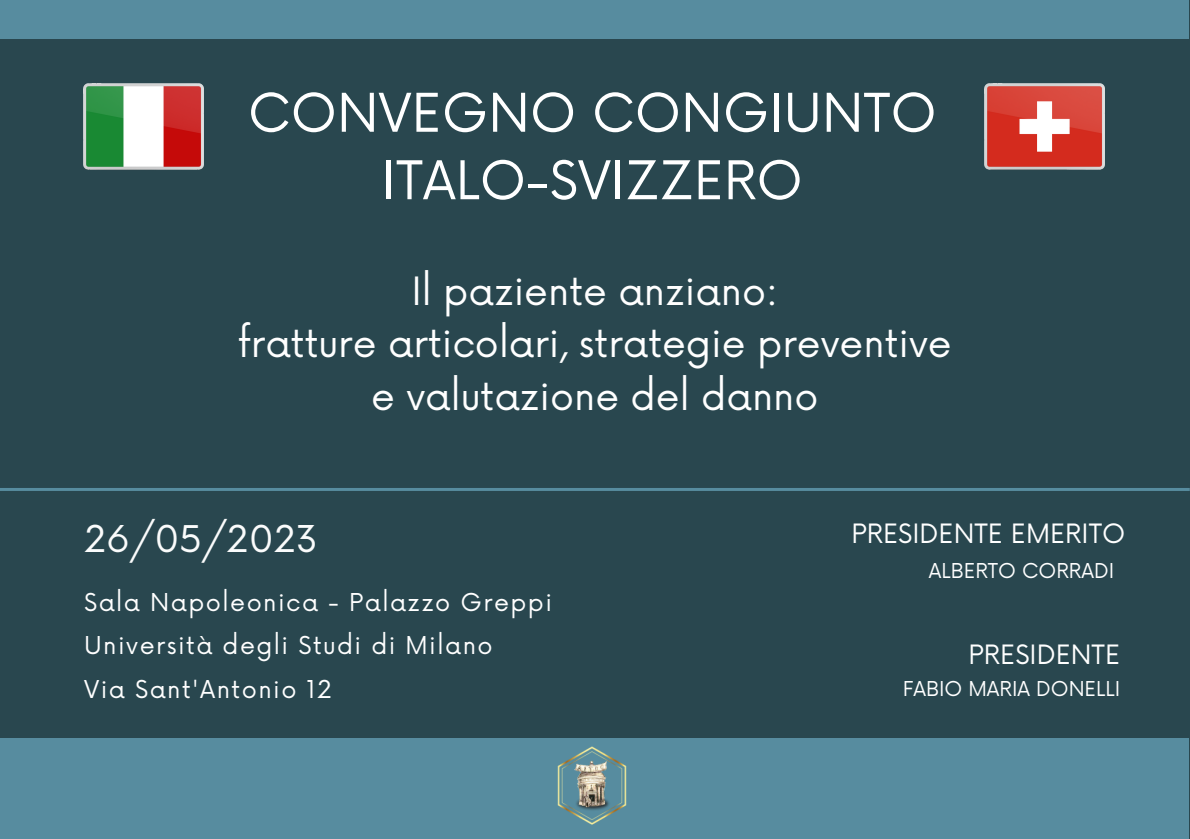
<style>
.page{position:relative;width:1190px;height:839px;background:#fff}
.page>*{position:absolute;margin:0;border:0;box-sizing:border-box;transform-origin:0 0}
.t1{font:52px "Now";color:#fff}
.t2{font:38px "Now";color:#fff}
.t3{font:36px "Now";color:#fbfcfc}
.t4{font:26px "Now";color:#fff}
.t5{font:24px "Now";letter-spacing:.06em;color:#fff}
.t6{font:20px "Now";color:#fff}
</style>
<div class="page">
<div style="left:0;top:0;width:1190px;height:838px;background:#29474f"></div>
<img style="left:84px;top:84px;width:120px;height:86px">
<img style="left:985px;top:84px;width:120px;height:86px">
<hr style="left:0;top:488px;width:1190px;height:3px;background:#578c9f">
<div style="left:0;top:738px;width:1189px;height:100px;background:#578c9f"></div>
<img style="left:558px;top:746px;width:69px;height:79px">
<div style="left:0;top:0;width:1189px;height:39px;background:#578c9f"></div>
<p class="t1" style="left:248px;top:84px;width:690px">CONVEGNO CONGIUNTO</p>
<p class="t1" style="left:382px;top:151px;width:422px">ITALO-SVIZZERO</p>
<p class="t2" style="left:412px;top:270px;width:368px">Il paziente anziano:</p>
<p class="t2" style="left:238px;top:322px;width:715px">fratture articolari, strategie preventive</p>
<p class="t2" style="left:371px;top:375px;width:449px">e valutazione del danno</p>
<p class="t3" style="left:84px;top:518px;width:235px">26/05/2023</p>
<p class="t5" style="left:84px;top:589px;width:469px">Sala Napoleonica - Palazzo Greppi</p>
<p class="t5" style="left:84px;top:632px;width:410px">Università degli Studi di Milano</p>
<p class="t5" style="left:84px;top:675px;width:249px">Via Sant'Antonio 12</p>
<p class="t4" style="left:851px;top:519px;width:275px">PRESIDENTE EMERITO</p>
<p class="t6" style="left:929px;top:559px;width:187px">ALBERTO CORRADI</p>
<p class="t4" style="left:969px;top:639px;width:153px">PRESIDENTE</p>
<p class="t6" style="left:903px;top:677px;width:219px">FABIO MARIA DONELLI</p>
</div>
